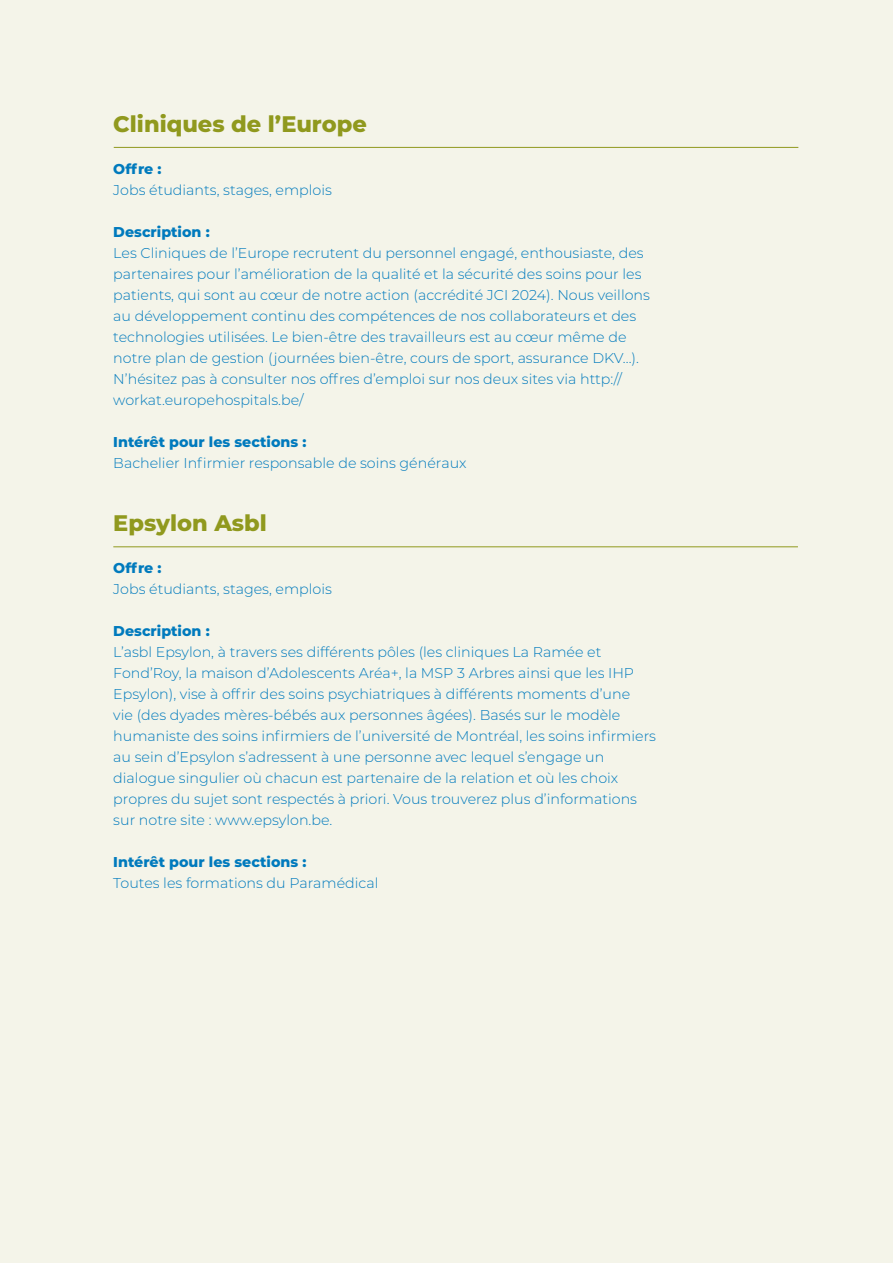
<style>
.page{position:relative;width:893px;height:1263px;background:#f4f4e9}
.page>*{position:absolute;margin:0;border:0;box-sizing:border-box;transform-origin:0 0}
.t1{font:800 22.5px "Montserrat";color:#90991e}
.t2{font:300 14.25px/21px "Montserrat";color:#007abd}
.t3{font:800 14.25px "Montserrat";color:#007abd}
</style>
<div class="page">
<hr style="left:114px;top:147px;width:684px;height:1px;background:#90991e">
<hr style="left:113px;top:546px;width:685px;height:1px;background:#90991e">
<h1 class="t1" style="left:113px;top:108px;width:255px">Cliniques de l’Europe</h1>
<p class="t3" style="left:113px;top:159px;width:50px">Offre :</p>
<p class="t2" style="left:113px;top:179px;width:220px">Jobs étudiants, stages, emplois</p>
<p class="t3" style="left:113px;top:222px;width:98px">Description :</p>
<p class="t2" style="left:113px;top:242px;width:538px">Les Cliniques de l’Europe recrutent du personnel engagé, enthousiaste, des partenaires pour l’amélioration de la qualité et la sécurité des soins pour les patients, qui sont au cœur de notre action (accrédité JCI 2024). Nous veillons au développement continu des compétences de nos collaborateurs et des technologies utilisées. Le bien-être des travailleurs est au cœur même de notre plan de gestion (journées bien-être, cours de sport, assurance DKV...).<br>N’hésitez pas à consulter nos offres d’emploi sur nos deux sites via http:// workat.europehospitals.be/</p>
<p class="t3" style="left:113px;top:432px;width:195px">Intérêt pour les sections :</p>
<p class="t2" style="left:113px;top:452px;width:355px">Bachelier Infirmier responsable de soins généraux</p>
<h1 class="t1" style="left:113px;top:507px;width:155px">Epsylon Asbl</h1>
<p class="t3" style="left:113px;top:558px;width:50px">Offre :</p>
<p class="t2" style="left:113px;top:578px;width:220px">Jobs étudiants, stages, emplois</p>
<p class="t3" style="left:113px;top:621px;width:98px">Description :</p>
<p class="t2" style="left:113px;top:641px;width:544px">L’asbl Epsylon, à travers ses différents pôles (les cliniques La Ramée et Fond’Roy, la maison d’Adolescents Aréa+, la MSP 3 Arbres ainsi que les IHP Epsylon), vise à offrir des soins psychiatriques à différents moments d’une<br>vie (des dyades mères-bébés aux personnes âgées). Basés sur le modèle humaniste des soins infirmiers de l’université de Montréal, les soins infirmiers au sein d’Epsylon s’adressent à une personne avec lequel s’engage un dialogue singulier où chacun est partenaire de la relation et où les choix propres du sujet sont respectés à priori. Vous trouverez plus d’informations sur notre site : www.epsylon.be.</p>
<p class="t3" style="left:113px;top:852px;width:195px">Intérêt pour les sections :</p>
<p class="t2" style="left:113px;top:872px;width:267px">Toutes les formations du Paramédical</p>
</div>
